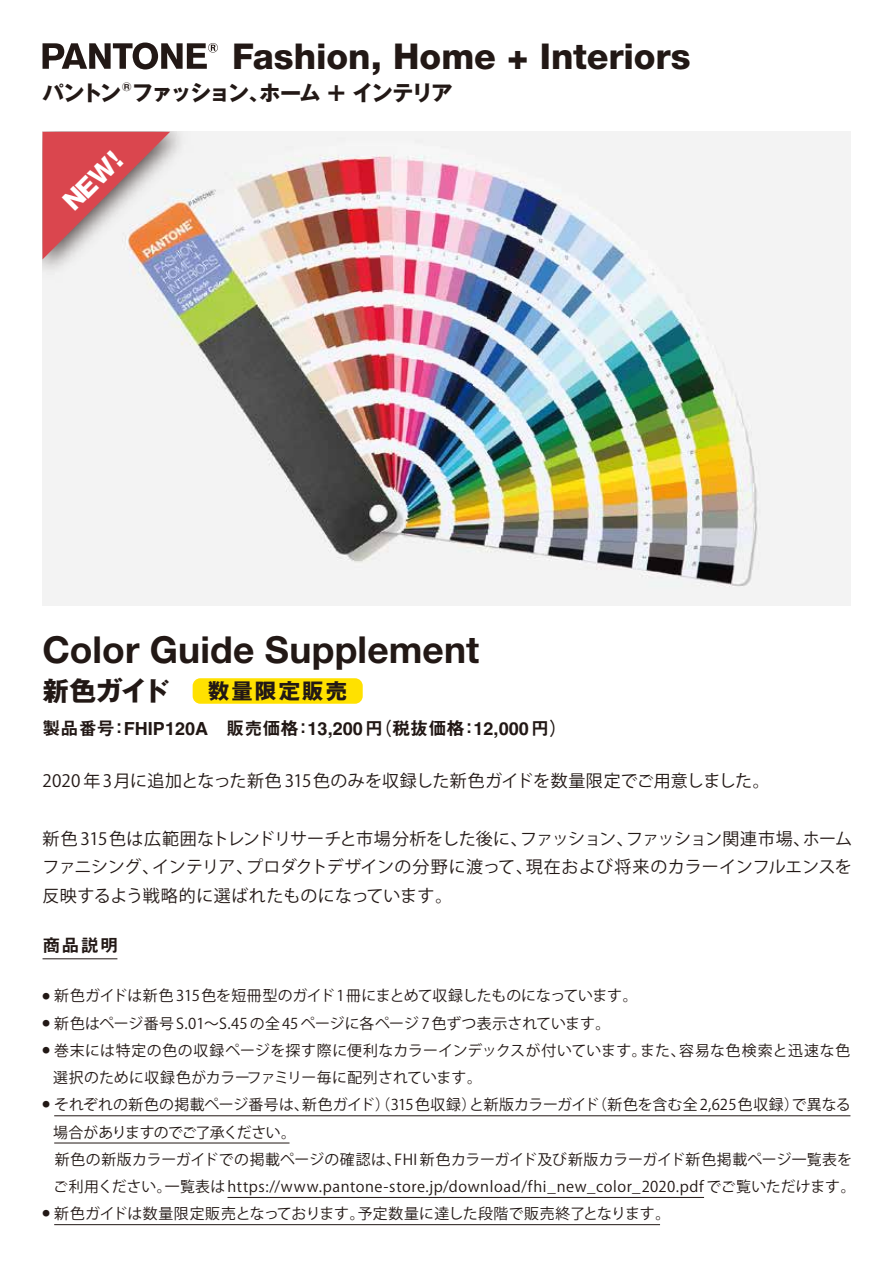
<style>
.page{position:relative;width:893px;height:1263px;background:#fff}
.page>*{position:absolute;margin:0;border:0;box-sizing:border-box;transform-origin:0 0}
.t1{font:700 37.2px "Helvetica Neue LT Std";letter-spacing:.005em;color:#221815}
.t2{font:800 35.55px "Helvetica Neue";letter-spacing:-.005em;color:#221815}
.t3{font:700 26.55px "Gothic MB101";letter-spacing:-.025em;color:#221815}
.t4{font:800 26.55px "Helvetica Neue LT Std";color:#fff}
.t5{font:700 21.3px "Gothic MB101";letter-spacing:-.08em;color:#221815}
.t6{font:18px "Midashi Go MB31";color:#221815}
.t7{font:16.95px/28.7px "Koz Go Pro";letter-spacing:.01em;color:#221815;text-align:justify}
.t8{font:14.85px/27.2px "Koz Go Pro";letter-spacing:.015em;color:#221815}
.t9{font:14.85px "Koz Go Pro";letter-spacing:-.005em;color:#221815}
.t10{font:700 10.65px "Gothic MB101";color:#221815}
</style>
<div class="page">
<svg style="left:43px;top:43px;width:175px;height:27px"></svg>
<img style="left:43px;top:132px;width:807px;height:474px">
<img style="left:43px;top:132px;width:157px;height:158px">
<svg style="left:43px;top:132px;width:127px;height:127px"></svg>
<hr style="left:43px;top:958px;width:74px;height:1px;background:#221815">
<hr style="left:54px;top:1115px;width:796px;height:1px;background:#221815">
<hr style="left:54px;top:1143px;width:236px;height:1px;background:#221815">
<hr style="left:227px;top:1197px;width:477px;height:1px;background:#221815">
<hr style="left:54px;top:1224px;width:606px;height:1px;background:#221815">
<div style="left:193px;top:678px;width:170px;height:26px;background:#ffe100;border-radius:8px"></div>
<h2 class="t2" style="left:232px;top:35px;width:460px">Fashion, Home + Interiors</h2>
<h3 class="t5" style="left:43px;top:78px;width:80px">パントン</h3>
<p class="t10" style="left:122px;top:79px;width:11px">®</p>
<h3 class="t5" style="left:132px;top:78px;width:322px">ファッション、ホーム + インテリア</h3>
<h3 class="t4" style="left:56px;top:195px;width:73px;rotate:-45deg">NEW!</h3>
<h1 class="t1" style="left:43px;top:627px;width:438px">Color Guide Supplement</h1>
<h3 class="t3" style="left:43px;top:672px;width:129px">新色ガイド</h3>
<p class="t6" style="left:43px;top:718px;width:526px">製品番号：FHIP120A　販売価格：13,200円（税抜価格：12,000円）</p>
<p class="t7" style="left:43px;top:767px;width:729px">2020 年 3月に追加となった新色 315色のみを収録した新色ガイドを数量限定でご用意しました。</p>
<h3 class="t5" style="left:208px;top:676px;width:140px">数量限定販売</h3>
<p class="t7" style="left:43px;top:824px;width:811px">新色 315色は広範囲なトレンドリサーチと市場分析をした後に、ファッション、ファッション関連市場、ホームファニシング、インテリア、プロダクトデザインの分野に渡って、現在および将来のカラーインフルエンスを反映するよう戦略的に選ばれたものになっています。</p>
<p class="t6" style="left:43px;top:935px;width:77px">商品説明</p>
<p class="t9" style="left:43px;top:986px;width:597px"><sup>●</sup> 新色ガイドは新色 315色を短冊型のガイド 1冊にまとめて収録したものになっています。</p>
<p class="t8" style="left:43px;top:1010px;width:569px"><sup>●</sup> 新色はページ番号 S.01～S.45 の全 45 ページに各ページ 7 色ずつ表示されています。</p>
<p class="t8" style="left:53px;top:1037px;width:799px;text-indent:-11px"><sup>●</sup> 巻末には特定の色の収録ページを探す際に便利なカラーインデックスが付いています。また、容易な色検索と迅速な色選択のために収録色がカラーファミリー毎に配列されています。</p>
<p class="t8" style="left:53px;top:1092px;width:804px;text-indent:-11px"><sup>●</sup> それぞれの新色の掲載ページ番号は、新色ガイド）（315色収録）と新版カラーガイド（新色を含む全 2,625色収録）で異なる場合がありますのでご了承ください。<br>新色の新版カラーガイドでの掲載ページの確認は、FHI 新色カラーガイド及び新版カラーガイド新色掲載ページ一覧表をご利用ください。一覧表はhttps://www.pantone-store.jp/download/fhi_new_color_2020.pdf でご覧いただけます。</p>
<p class="t8" style="left:43px;top:1200px;width:629px"><sup>●</sup> 新色ガイドは数量限定販売となっております。予定数量に達した段階で販売終了となります。</p>
</div>
